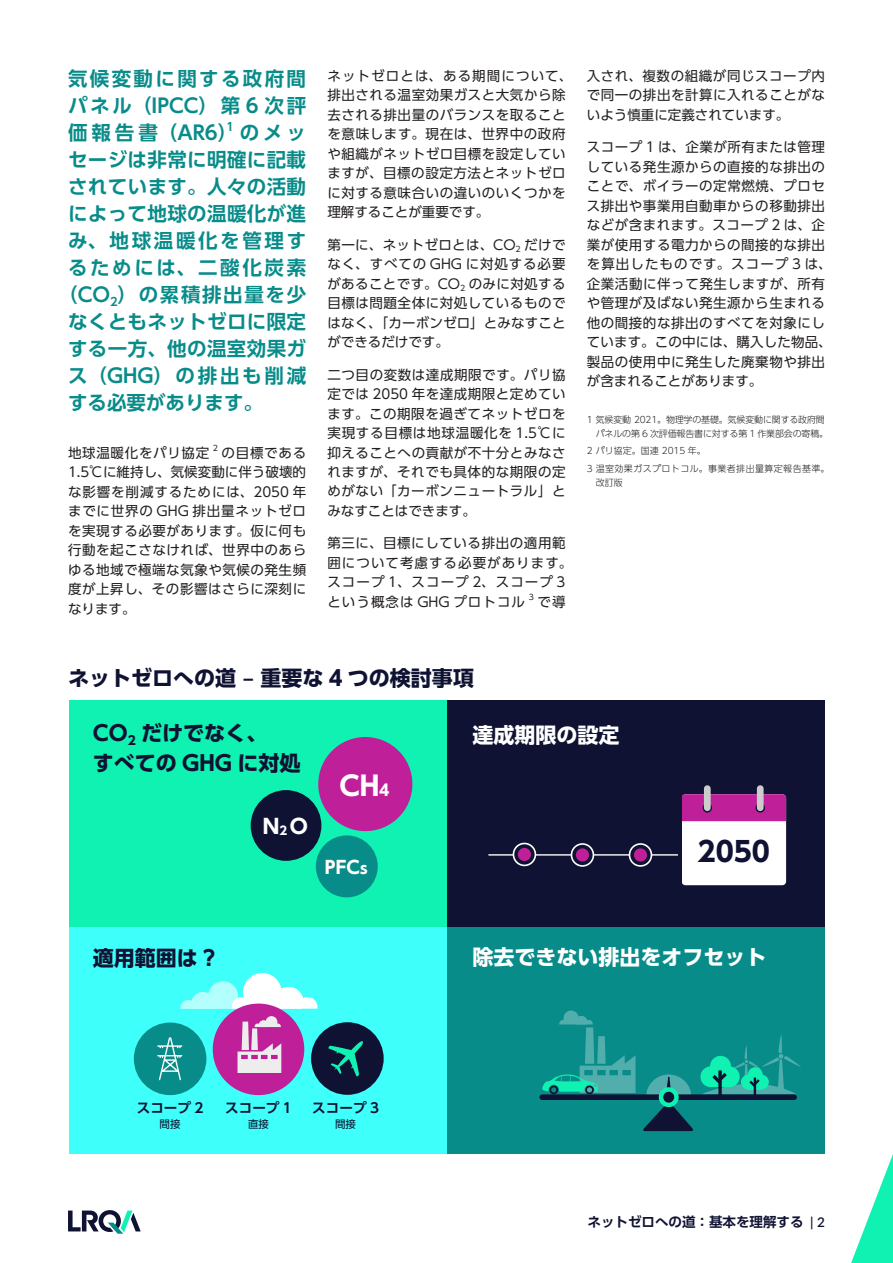
<style>
.page{position:relative;width:893px;height:1263px;background:#fff}
.page>*{position:absolute;margin:0;border:0;box-sizing:border-box;transform-origin:0 0}
.t1{font:700 27.45px "UD Shin Go Pro";color:#0f1232}
.t2{font:700 26.85px "UD Shin Go Pro";color:#fff}
.t3{font:700 21px "UD Shin Go Pro";color:#0f1232}
.t4{font:700 21px "UD Shin Go Pro";color:#fff}
.t5{font:700 20.1px "UD Shin Go Pro";color:#fff}
.t6{font:700 19.5px/27px "UD Shin Go Pro De";letter-spacing:.02em;color:#088c8a;text-align:justify}
.t7{font:700 19.5px "UD Shin Go Pro De";letter-spacing:.135em;color:#088c8a}
.t8{font:700 19.5px "UD Shin Go Pro De";letter-spacing:.085em;color:#088c8a}
.t9{font:700 19.5px "UD Shin Go Pro De";letter-spacing:.14em;color:#088c8a}
.t10{font:700 19.5px "UD Shin Go Pro De";color:#088c8a}
.t11{font:700 17.55px "UD Shin Go Pro";color:#fff}
.t12{font:700 13.65px "UD Shin Go Pro De";color:#0f1232}
.t13{font:13.5px/19.5px "UD Shin Go Pro";letter-spacing:.04em;color:#231f20;text-align:justify}
.t14{font:13.5px/19.5px "UD Shin Go Pro";letter-spacing:.075em;color:#231f20}
.t15{font:700 13.5px "UD Shin Go Pro De";color:#0f1232}
.t16{font:700 11.4px "UD Shin Go Pro De";color:#088c8a}
.t17{font:10.5px "UD Shin Go Pro";color:#0f1232}
.t18{font:300 9px/13.5px "UD Shin Go Pro";letter-spacing:-.02em;color:#231f20}
.t19{font:300 9px/17.7px "UD Shin Go Pro";letter-spacing:.045em;color:#231f20}
.t20{font:7.8px "UD Shin Go Pro";color:#231f20}
.s1{font-size:15.6px}
.s2{font-size:11.7px}
.s3{font-size:15px}
.s4{font-family:"Lato";font-weight:600}
</style>
<div class="page">
<div style="left:70px;top:927px;width:377px;height:226px;background:#3ffffb"></div>
<svg style="left:180px;top:973px;width:137px;height:36px"></svg>
<div style="left:447px;top:927px;width:378px;height:226px;background:#088c8a"></div>
<div style="left:134px;top:1022px;width:72px;height:73px;background:#088c8a;border-radius:50%"></div>
<div style="left:447px;top:700px;width:378px;height:227px;background:#0f1232"></div>
<div style="left:70px;top:700px;width:377px;height:227px;background:#0ff2b2"></div>
<hr style="left:489px;top:854px;width:195px;height:1px;background:#fff">
<svg style="left:68px;top:1210px;width:73px;height:24px"></svg>
<svg style="left:851px;top:1154px;width:42px;height:109px"></svg>
<div style="left:682px;top:794px;width:104px;height:91px;background:#fff;border-radius:4px"></div>
<div style="left:682px;top:794px;width:104px;height:27px;background:#bf1f99"></div>
<svg style="left:703px;top:803px;width:9px;height:9px"></svg>
<div style="left:704px;top:785px;width:7px;height:26px;background:#ccc;border-radius:3px"></div>
<svg style="left:755px;top:803px;width:10px;height:9px"></svg>
<div style="left:757px;top:785px;width:7px;height:26px;background:#ccc;border-radius:3px"></div>
<svg style="left:513px;top:843px;width:22px;height:22px"></svg>
<div style="left:513px;top:843px;width:23px;height:23px;border:2px solid #fff;border-radius:50%"></div>
<div style="left:518px;top:848px;width:13px;height:13px;background:#bf1f99;border-radius:50%"></div>
<svg style="left:571px;top:844px;width:22px;height:22px"></svg>
<div style="left:571px;top:843px;width:23px;height:24px;border:2px solid #fff;border-radius:50%"></div>
<div style="left:576px;top:848px;width:13px;height:13px;background:#bf1f99;border-radius:50%"></div>
<svg style="left:629px;top:844px;width:22px;height:22px"></svg>
<div style="left:629px;top:843px;width:23px;height:24px;border:2px solid #fff;border-radius:50%"></div>
<div style="left:634px;top:848px;width:13px;height:13px;background:#bf1f99;border-radius:50%"></div>
<hr style="left:678px;top:785px;width:4px;height:109px;background:#0f1232">
<svg style="left:158px;top:1037px;width:24px;height:44px"></svg>
<div style="left:311px;top:1022px;width:73px;height:73px;background:#0f1232;border-radius:50%"></div>
<div style="left:318px;top:737px;width:94px;height:94px;background:#bf1f99;border-radius:50%"></div>
<div style="left:251px;top:790px;width:70px;height:71px;background:#0f1232;border-radius:50%"></div>
<div style="left:316px;top:835px;width:62px;height:62px;background:#088c8a;border-radius:50%"></div>
<div style="left:542px;top:1094px;width:252px;height:6px;background:#0f1232"></div>
<svg style="left:542px;top:1010px;width:93px;height:84px"></svg>
<svg style="left:641px;top:1035px;width:160px;height:97px"></svg>
<div style="left:659px;top:1087px;width:20px;height:20px;background:#0ff2b2;border-radius:50%"></div>
<div style="left:663px;top:1092px;width:11px;height:11px;background:#0f1232;border-radius:50%"></div>
<svg style="left:328px;top:1041px;width:35px;height:35px"></svg>
<div style="left:213px;top:1003px;width:91px;height:92px;background:#bf1f99;border-radius:50%"></div>
<svg style="left:237px;top:1016px;width:44px;height:57px"></svg>
<h3 class="t6" style="left:68px;top:65px;width:240px">気候変動に関する政府間パネル（IPCC）第 6 次評価報告書（AR6）のメッ</h3>
<p class="t16" style="left:226px;top:117px;width:9px">1</p>
<h3 class="t6" style="left:68px;top:146px;width:240px">セージは非常に明確に記載</h3>
<h3 class="t6" style="left:68px;top:173px;width:240px">されています。人々の活動</h3>
<h3 class="t6" style="left:68px;top:200px;width:240px">によって地球の温暖化が進</h3>
<h3 class="t7" style="left:68px;top:225px;width:240px">み、地球温暖化を管理す</h3>
<h3 class="t7" style="left:68px;top:252px;width:240px">るためには、二酸化炭素</h3>
<h3 class="t8" style="left:58px;top:279px;width:249px">（CO<sub>2</sub>）の累積排出量を少</h3>
<h3 class="t6" style="left:68px;top:308px;width:240px">なくともネットゼロに限定</h3>
<h3 class="t6" style="left:68px;top:335px;width:240px">する一方、他の温室効果ガ</h3>
<h3 class="t9" style="left:68px;top:360px;width:240px">ス（GHG）の排出も削減</h3>
<h3 class="t10" style="left:68px;top:387px;width:197px">する必要があります。</h3>
<p class="t13" style="left:68px;top:442px;width:143px">地球温暖化をパリ協定</p>
<p class="t20" style="left:213px;top:442px;width:7px">2</p>
<p class="t13" style="left:68px;top:442px;width:240px;text-indent:154px">の目標である1.5℃に維持し、気候変動に伴う破壊的な影響を削減するためには、2050 年までに世界の GHG 排出量ネットゼロを実現する必要があります。仮に何も行動を起こさなければ、世界中のあらゆる地域で極端な気象や気候の発生頻度が上昇し、その影響はさらに深刻になります。</p>
<p class="t13" style="left:327px;top:66px;width:246px;text-align:left">ネットゼロとは、ある期間について、排出される温室効果ガスと大気から除去される排出量のバランスを取ることを意味します。現在は、世界中の政府や組織がネットゼロ目標を設定していますが、目標の設定方法とネットゼロに対する意味合いの違いのいくつかを理解することが重要です。</p>
<p class="t13" style="left:327px;top:234px;width:240px">第一に、ネットゼロとは、CO<sub>2</sub> だけでなく、すべての GHG に対処する必要があることです。CO<sub>2</sub> のみに対処する目標は問題全体に対処しているものではなく、「カーボンゼロ」とみなすことができるだけです。</p>
<p class="t13" style="left:327px;top:364px;width:240px">二つ目の変数は達成期限です。パリ協定では 2050 年を達成期限と定めています。この期限を過ぎてネットゼロを実現する目標は地球温暖化を 1.5℃に抑えることへの貢献が不十分とみなされますが、それでも具体的な期限の定めがない「カーボンニュートラル」とみなすことはできます。</p>
<p class="t14" style="left:327px;top:533px;width:246px">第三に、目標にしている排出の適用範囲について考慮する必要があります。スコープ 1、スコープ 2、スコープ 3という概念は GHG プロトコル</p>
<p class="t20" style="left:529px;top:591px;width:7px">3</p>
<p class="t13" style="left:537px;top:591px;width:30px">で導</p>
<p class="t13" style="left:587px;top:66px;width:240px">入され、複数の組織が同じスコープ内で同一の排出を計算に入れることがないよう慎重に定義されています。</p>
<p class="t13" style="left:587px;top:137px;width:246px;text-align:left">スコープ 1 は、企業が所有または管理している発生源からの直接的な排出のことで、ボイラーの定常燃焼、プロセス排出や事業用自動車からの移動排出などが含まれます。スコープ 2 は、企業が使用する電力からの間接的な排出を算出したものです。スコープ 3 は、企業活動に伴って発生しますが、所有や管理が及ばない発生源から生まれる他の間接的な排出のすべてを対象にしています。この中には、購入した物品、製品の使用中に発生した廃棄物や排出が含まれることがあります。</p>
<p class="t18" style="left:596px;top:413px;width:234px;text-indent:-9px">1 気候変動 2021。物理学の基礎。気候変動に関する政府間パネルの第 6 次評価報告書に対する第 1 作業部会の寄稿。</p>
<p class="t19" style="left:587px;top:442px;width:244px">2 パリ協定。国連 2015 年。<br>3 温室効果ガスプロトコル。事業者排出量算定報告基準。</p>
<p class="t18" style="left:596px;top:475px;width:28px">改訂版</p>
<h3 class="t3" style="left:68px;top:661px;width:407px">ネットゼロへの道 – 重要な 4 つの検討事項</h3>
<h3 class="t3" style="left:93px;top:716px;width:176px">CO<sub>2</sub> だけでなく、</h3>
<h3 class="t4" style="left:472px;top:718px;width:148px">達成期限の設定</h3>
<h3 class="t3" style="left:93px;top:746px;width:209px">すべての GHG に対処</h3>
<h2 class="t2" style="left:339px;top:763px;width:52px">CH<span class="s1">4</span></h2>
<h3 class="t5" style="left:263px;top:810px;width:47px">N<span class="s2">2</span>O</h3>
<p class="t11" style="left:325px;top:853px;width:44px">PFC<span class="s3">s</span></p>
<h1 class="t1" style="left:698px;top:829px;width:74px">2050</h1>
<h3 class="t3" style="left:93px;top:941px;width:124px">適用範囲は ?</h3>
<h3 class="t4" style="left:472px;top:940px;width:295px">除去できない排出をオフセット</h3>
<p class="t12" style="left:137px;top:1097px;width:68px">スコープ 2</p>
<p class="t17" style="left:160px;top:1116px;width:22px">間接</p>
<p class="t12" style="left:225px;top:1097px;width:68px">スコープ 1</p>
<p class="t17" style="left:248px;top:1116px;width:22px">直接</p>
<p class="t12" style="left:312px;top:1097px;width:68px">スコープ 3</p>
<p class="t17" style="left:335px;top:1116px;width:22px">間接</p>
<p class="t15" style="left:588px;top:1211px;width:239px">ネットゼロへの道：基本を理解する <span class="s4">| 2</span></p>
</div>
